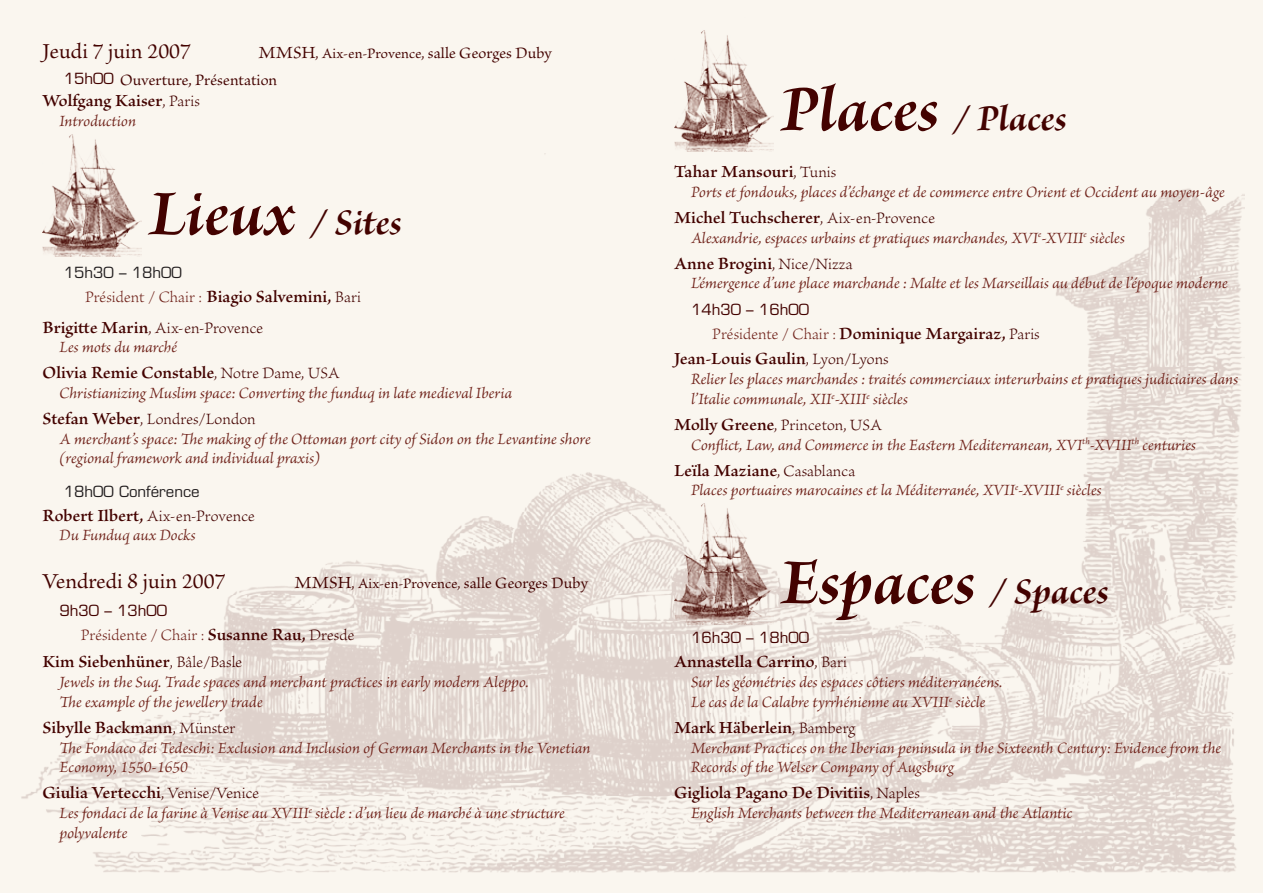
<style>
.page{position:relative;width:1263px;height:893px;background:#faf6ef}
.page>*{position:absolute;margin:0;border:0;box-sizing:border-box;transform-origin:0 0}
.t1{font:69px "Brioso Pro Bold It Subh";letter-spacing:.005em;color:#430200}
.t2{font:39px "Brioso Pro Bold It Subh";letter-spacing:.005em;color:#430200}
.t3{font:22.5px "Brioso Pro";color:#430200}
.Intervenant__Provena{font:600 18px "Brioso Pro";letter-spacing:.005em;color:#430200}
.Intervention{font:italic 16.5px/19.8px "Brioso Pro";color:#71241c}
.Intervenant__Provena-2{font:300 16.5px "Brioso Pro";letter-spacing:.005em;color:#430200}
.t4{font:300 16.5px "Brioso Pro";letter-spacing:.005em;color:#71241c}
.t5{font:16.5px "Brioso Pro";color:#430200}
.t6{font:15px "Brioso Pro";color:#430200}
.t7{font:15px "Eurostile LT Std";color:#430200}
.t8{font:15px "Eurostile LT Std";color:#231f20}
.s1{font-size:18px}
.s2{font-size:16.5px}
.s3{font-family:"Eurostile LT Std";font-size:15px}
.s4{font-weight:300;font-size:16.5px}
.s5{font-size:69px}
.s6{font-weight:600;font-size:18px;color:#430200}
.s7{color:#430200}
.s8{font-weight:600;font-size:18px}
.s9{font-weight:300;font-size:16.5px;color:#71241c}
.s10{font-size:39px}
</style>
<div class="page">
<img style="left:21px;top:153px;width:1223px;height:720px">
<img style="left:43px;top:134px;width:99px;height:122px">
<img style="left:674px;top:30px;width:99px;height:122px">
<img style="left:674px;top:490px;width:99px;height:135px">
<p class="t3" style="left:43px;top:39px;width:150px">Jeudi 7 juin 2007</p>
<p class="t6" style="left:259px;top:45px;width:295px"><span class="s1">MMSH</span>, Aix-en-Provence, <span class="s2">salle Georges Duby</span></p>
<p class="t5" style="left:64px;top:71px;width:215px"><span class="s3">15h00</span> Ouverture, Présentation</p>
<p class="Intervenant__Provena" style="left:43px;top:91px;width:159px">Wolfgang Kaiser<span class="s4">, Paris</span></p>
<p class="Intervention" style="left:60px;top:110px;width:78px">Introduction</p>
<p class="t2" style="left:149px;top:198px;width:254px"><span class="s5">Lieux</span> / Sites</p>
<p class="t8" style="left:64px;top:264px;width:120px">15h30 – 18h00</p>
<p class="t4" style="left:85px;top:288px;width:277px">Président / Chair : <span class="s6">Biagio Salvemini,</span> <span class="s7">Bari</span></p>
<p class="Intervenant__Provena-2" style="left:43px;top:318px;width:222px"><span class="s8">Brigitte Marin</span>, Aix-en-Provence</p>
<p class="Intervention" style="left:60px;top:337px;width:119px">Les mots du marché</p>
<p class="Intervenant__Provena" style="left:43px;top:363px;width:299px">Olivia Remie Constable<span class="s4">, Notre Dame, USA</span></p>
<p class="Intervention" style="left:60px;top:382px;width:454px">Christianizing Muslim space: Converting the funduq in late medieval Iberia</p>
<p class="Intervenant__Provena-2" style="left:43px;top:410px;width:215px"><span class="s8">Stefan Weber</span>, Londres/London</p>
<p class="Intervention" style="left:60px;top:428px;width:533px">A merchant’s space: The making of the Ottoman port city of Sidon on the Levantine shore (regional framework and individual praxis)</p>
<p class="t8" style="left:64px;top:483px;width:137px">18h00 Conférence</p>
<p class="Intervenant__Provena-2" style="left:43px;top:507px;width:214px"><span class="s8">Robert Ilbert,</span> Aix-en-Provence</p>
<p class="Intervention" style="left:60px;top:525px;width:138px">Du Funduq aux Docks</p>
<p class="t3" style="left:43px;top:569px;width:185px">Vendredi 8 juin 2007</p>
<p class="t6" style="left:295px;top:575px;width:295px"><span class="s1">MMSH</span>, Aix-en-Provence, <span class="s2">salle Georges Duby</span></p>
<p class="t4" style="left:81px;top:626px;width:275px">Présidente / Chair : <span class="s6">Susanne Rau,</span> <span class="s7">Dresde</span></p>
<p class="t7" style="left:60px;top:602px;width:109px">9h30 – 13h00</p>
<p class="Intervenant__Provena" style="left:43px;top:652px;width:201px">Kim Siebenhüner<span class="s4">, Bâle/Basle</span></p>
<p class="Intervention" style="left:60px;top:672px;width:471px">Jewels in the Suq. Trade spaces and merchant practices in early modern Aleppo.</p>
<p class="Intervention" style="left:60px;top:691px;width:205px">The example of the jewellery trade</p>
<p class="Intervenant__Provena" style="left:43px;top:718px;width:194px">Sibylle Backmann<span class="s4">, Münster</span></p>
<p class="Intervention" style="left:60px;top:737px;width:533px">The Fondaco dei Tedeschi: Exclusion and Inclusion of German Merchants in the Venetian<br>Economy, 1550-1650</p>
<p class="Intervenant__Provena" style="left:43px;top:783px;width:218px">Giulia Vertecchi<span class="s4">, Venise/Venice</span></p>
<p class="Intervention" style="left:60px;top:802px;width:507px">Les fondaci de la farine à Venise au XVIII<sup>e</sup> siècle : d’un lieu de marché à une structure polyvalente</p>
<p class="t2" style="left:781px;top:94px;width:287px"><span class="s5">Places</span> / Places</p>
<p class="Intervenant__Provena" style="left:674px;top:162px;width:164px">Tahar Mansouri<span class="s4">, Tunis</span></p>
<p class="Intervention" style="left:691px;top:181px;width:535px">Ports et fondouks, places d’échange et de commerce entre Orient et Occident au moyen-âge</p>
<p class="Intervenant__Provena" style="left:674px;top:208px;width:262px">Michel Tuchscherer<span class="s4">, Aix-en-Provence</span></p>
<p class="Intervention" style="left:691px;top:227px;width:435px">Alexandrie, espaces urbains et pratiques marchandes, XVI<sup>e</sup>-XVIII<sup>e</sup> siècles</p>
<p class="Intervenant__Provena" style="left:674px;top:253px;width:180px">Anne Brogini<span class="s4">, Nice/Nizza</span></p>
<p class="Intervention" style="left:691px;top:273px;width:538px">L’émergence d’une place marchande : Malte et les Marseillais au début de l’époque moderne</p>
<p class="Intervenant__Provena" style="left:712px;top:324px;width:329px"><span class="s9">Présidente / Chair :</span> Dominique Margairaz, <span class="s4">Paris</span></p>
<p class="t7" style="left:691px;top:301px;width:120px">14h30 – 16h00</p>
<p class="Intervenant__Provena" style="left:674px;top:349px;width:216px">Jean-Louis Gaulin<span class="s4">, Lyon/Lyons</span></p>
<p class="Intervention" style="left:691px;top:369px;width:549px">Relier les places marchandes : traités commerciaux interurbains et pratiques judiciaires dans l’Italie communale, XII<sup>e</sup>-XIII<sup>e</sup> siècles</p>
<p class="Intervenant__Provena-2" style="left:674px;top:416px;width:210px"><span class="s8">Molly Greene</span>, Princeton, USA</p>
<p class="Intervention" style="left:691px;top:434px;width:506px">Conflict, Law, and Commerce in the Eastern Mediterranean, XVI<sup>th</sup>-XVIII<sup>th</sup> centuries</p>
<p class="Intervenant__Provena" style="left:674px;top:460px;width:183px">Leïla Maziane<span class="s4">, Casablanca</span></p>
<p class="Intervention" style="left:691px;top:480px;width:412px">Places portuaires marocaines et la Méditerranée, XVII<sup>e</sup>-XVIII<sup>e</sup> siècles</p>
<p class="t1" style="left:781px;top:539px;width:329px">Espaces <span class="s10">/ Spaces</span></p>
<p class="t7" style="left:691px;top:628px;width:120px">16h30 – 18h00</p>
<p class="Intervenant__Provena" style="left:674px;top:652px;width:174px">Annastella Carrino<span class="s4">, Bari</span></p>
<p class="Intervention" style="left:691px;top:672px;width:313px">Sur les géométries des espaces côtiers méditerranéens.</p>
<p class="Intervention" style="left:691px;top:691px;width:296px">Le cas de la Calabre tyrrhénienne au XVIII<sup>e</sup> siècle</p>
<p class="Intervenant__Provena" style="left:674px;top:718px;width:182px">Mark Häberlein<span class="s4">, Bamberg</span></p>
<p class="Intervention" style="left:691px;top:737px;width:532px">Merchant Practices on the Iberian peninsula in the Sixteenth Century: Evidence from the<br>Records of the Welser Company of Augsburg</p>
<p class="Intervenant__Provena" style="left:674px;top:783px;width:247px">Gigliola Pagano De Divitiis<span class="s4">, Naples</span></p>
<p class="Intervention" style="left:691px;top:802px;width:383px">English Merchants between the Mediterranean and the Atlantic</p>
</div>
